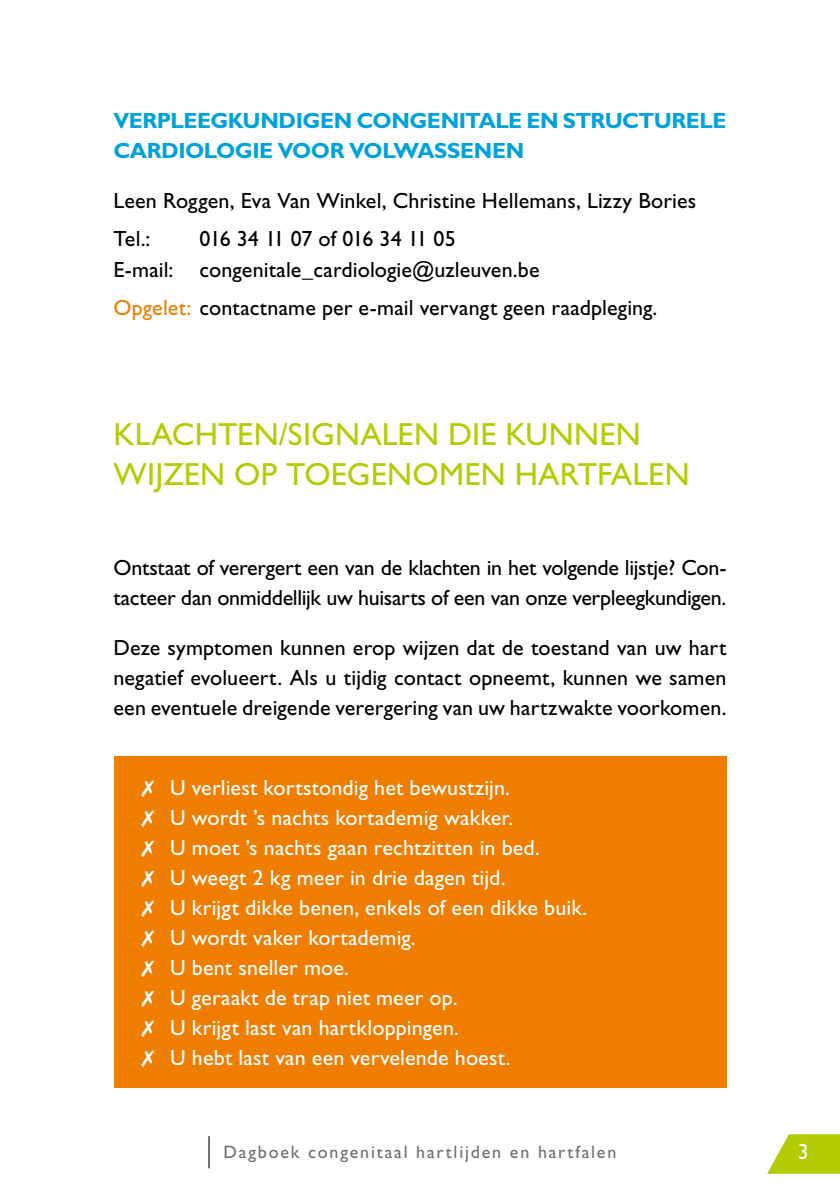
<style>
.page{position:relative;width:840px;height:1191px;background:#fff}
.page>*{position:absolute;margin:0;border:0;box-sizing:border-box;transform-origin:0 0}
.t1{font:32px/40px "Gill Sans Std";letter-spacing:.005em;color:#b4cc04}
.t2{font:22px/30px "Gill Sans Std";color:#000}
.t3{font:22px/30px "Gill Sans Std";letter-spacing:.005em;color:#fff}
.t4{font:700 22px/30px "Gill Sans Std";letter-spacing:-.025em;color:#00a2dc}
.t5{font:18px "Gill Sans Std";letter-spacing:.1em;color:#706f6f}
.s1{color:#ef7d00}
</style>
<div class="page">
<hr style="left:208px;top:1136px;width:2px;height:32px;background:#706f6f">
<svg style="left:767px;top:1134px;width:72px;height:39px"></svg>
<div style="left:113px;top:755px;width:613px;height:332px;background:#ef7d00"></div>
<p class="t4" style="left:113px;top:106px;width:614px">VERPLEEGKUNDIGEN CONGENITALE EN STRUCTURELE<br>CARDIOLOGIE VOOR VOLWASSENEN</p>
<p class="t2" style="left:113px;top:182px;width:584px;line-height:38px">Leen Roggen, Eva Van Winkel, Christine Hellemans, Lizzy Bories<br>Tel.:</p>
<p class="t2" style="left:113px;top:224px;width:427px;text-align:center">016 34 11 07 of 016 34 11 05<br>E-mail: congenitale_cardiologie@uzleuven.be</p>
<p class="t2" style="left:113px;top:292px;width:545px"><span class="s1">Opgelet:</span> contactname per e-mail vervangt geen raadpleging.</p>
<h1 class="t1" style="left:113px;top:414px;width:577px">KLACHTEN/SIGNALEN DIE KUNNEN<br>WIJZEN OP TOEGENOMEN HARTFALEN</h1>
<p class="t2" style="left:113px;top:552px;width:614px">Ontstaat of verergert een van de klachten in het volgende lijstje? Con&shy;tacteer dan onmiddellijk uw huisarts of een van onze verpleegkundigen.</p>
<p class="t2" style="left:113px;top:632px;width:614px;text-align:justify">Deze symptomen kunnen erop wijzen dat de toestand van uw hart negatief evolueert. Als u tijdig contact opneemt, kunnen we samen een eventuele dreigende verergering van uw hartzwakte voorkomen.</p>
<p class="t3" style="left:142px;top:772px;width:446px">✗ U verliest kortstondig het bewustzijn.<br>✗ U wordt ’s nachts kortademig wakker.<br>✗ U moet ’s nachts gaan rechtzitten in bed.<br>✗ U weegt 2 kg meer in drie dagen tijd.<br>✗ U krijgt dikke benen, enkels of een dikke buik. ✗ U wordt vaker kortademig.<br>✗ U bent sneller moe.<br>✗ U geraakt de trap niet meer op.<br>✗ U krijgt last van hartkloppingen.<br>✗ U hebt last van een vervelende hoest.</p>
<p class="t5" style="left:223px;top:1141px;width:394px">Dagboek congenitaal hartlijden en hartfalen</p>
<p class="t3" style="left:797px;top:1136px;width:12px">3</p>
</div>
